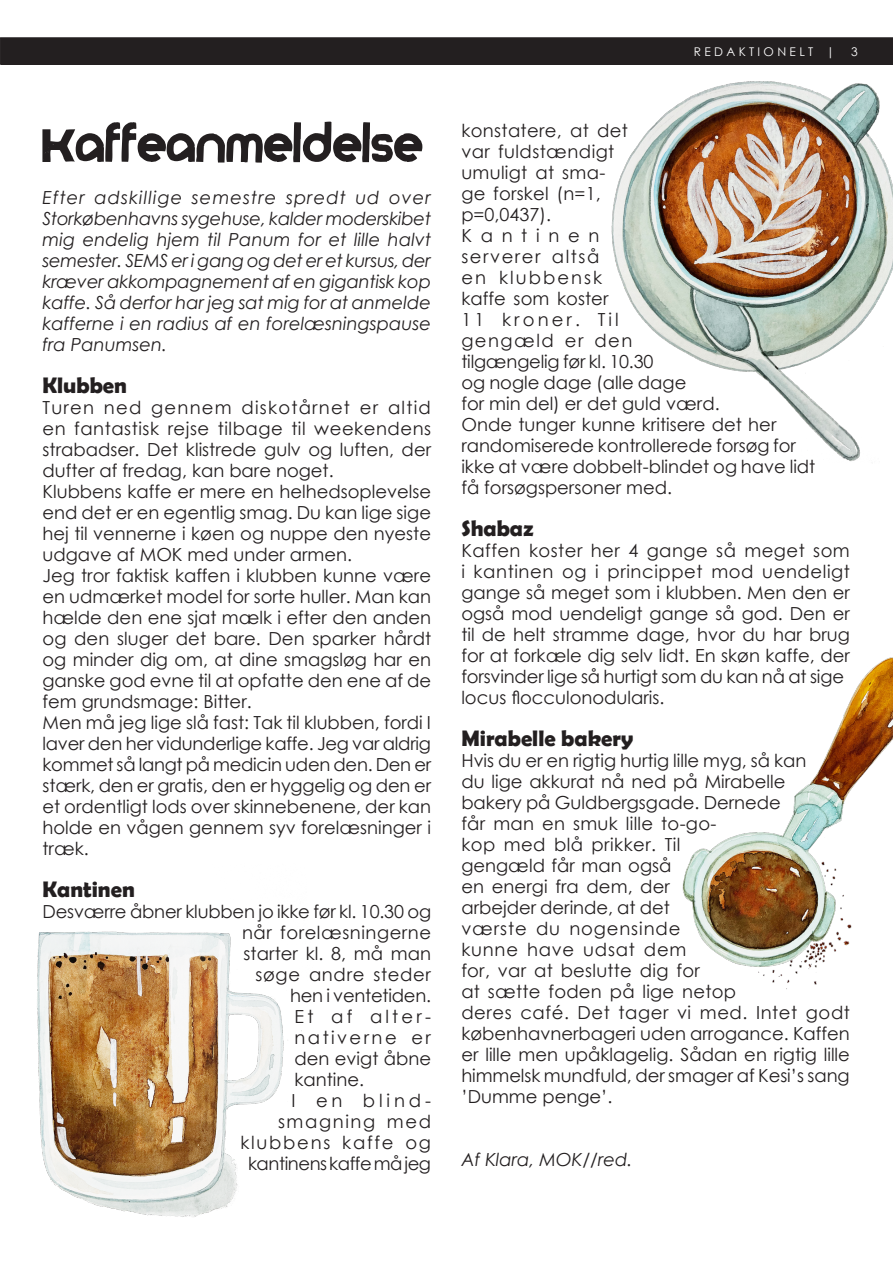
<style>
.page{position:relative;width:893px;height:1263px;background:#fff}
.page>*{position:absolute;margin:0;border:0;box-sizing:border-box;transform-origin:0 0}
.Brødtekst{font:79.5px "bdplakatt";color:#231f20}
.Brødtekst-2{font:700 22.5px "Berlin Sans FB Demi";color:#231f20}
.Brødtekst-3{font:18px/21px "Century Gothic";color:#231f20;text-align:justify}
.Brødtekst-4{font:italic 18px/21px "Century Gothic";color:#231f20;text-align:justify}
.Brødtekst-5{font:18px/21px "Century Gothic";letter-spacing:.08em;color:#231f20}
.Brødtekst-6{font:18px/21px "Century Gothic";letter-spacing:.02em;color:#231f20}
.Brødtekst-7{font:18px/21px "Century Gothic";letter-spacing:.09em;color:#231f20;text-align:right}
.Brødtekst-8{font:18px "Century Gothic";letter-spacing:.03em;color:#231f20}
.Brødtekst-9{font:18px "Century Gothic";letter-spacing:.04em;color:#231f20}
.Brødtekst-10{font:18px "Century Gothic";letter-spacing:.135em;color:#231f20}
.Brødtekst-11{font:18px "Century Gothic";letter-spacing:.175em;color:#231f20}
.t1{font:12px "Century Gothic";color:#fff}
</style>
<div class="page">
<div style="left:1px;top:38px;width:891px;height:26px;background:#231f20"></div>
<div style="left:0;top:37px;width:893px;height:28px;border:2px solid #231f20"></div>
<img style="left:611px;top:81px;width:282px;height:383px">
<img style="left:37px;top:931px;width:265px;height:286px">
<img style="left:682px;top:657px;width:211px;height:333px">
<p class="Brødtekst" style="left:43px;top:98px;width:382px">Kaffeanmeldelse</p>
<p class="Brødtekst-4" style="left:43px;top:187px;width:390px">Efter adskillige semestre spredt ud over Storkøbenhavns sygehuse, kalder moderskibet mig endelig hjem til Panum for et lille halvt semester. SEMS er i gang og det er et kursus, der kræver akkompagnement af en gigantisk kop kaffe. Så derfor har jeg sat mig for at anmelde kafferne i en radius af en forelæsningspause fra Panumsen.</p>
<p class="Brødtekst-2" style="left:43px;top:372px;width:86px">Klubben</p>
<p class="Brødtekst-3" style="left:43px;top:397px;width:390px">Turen ned gennem diskotårnet er altid en fantastisk rejse tilbage til weekendens strabadser. Det klistrede gulv og luften, der dufter af fredag, kan bare noget.</p>
<p class="Brødtekst-3" style="left:43px;top:481px;width:390px">Klubbens kaffe er mere en helhedsoplevelse end det er en egentlig smag. Du kan lige sige hej til vennerne i køen og nuppe den nyeste udgave af MOK med under armen.</p>
<p class="Brødtekst-3" style="left:43px;top:565px;width:390px">Jeg tror faktisk kaffen i klubben kunne være en udmærket model for sorte huller. Man kan hælde den ene sjat mælk i efter den anden og den sluger det bare. Den sparker hårdt og minder dig om, at dine smagsløg har en ganske god evne til at opfatte den ene af de fem grundsmage: Bitter.</p>
<p class="Brødtekst-3" style="left:43px;top:712px;width:390px">Men må jeg lige slå fast: Tak til klubben, fordi I laver den her vidunderlige kaffe. Jeg var aldrig kommet så langt på medicin uden den. Den er stærk, den er gratis, den er hyggelig og den er et ordentligt lods over skinnebenene, der kan holde en vågen gennem syv forelæsninger i træk.</p>
<p class="Brødtekst-2" style="left:43px;top:876px;width:94px">Kantinen</p>
<p class="Brødtekst-3" style="left:43px;top:901px;width:390px">Desværre åbner klubben jo ikke før kl. 10.30 og</p>
<p class="Brødtekst-8" style="left:242px;top:920px;width:191px">når forelæsningerne</p>
<p class="Brødtekst-3" style="left:244px;top:943px;width:189px">starter kl. 8, må man</p>
<p class="Brødtekst-9" style="left:256px;top:962px;width:177px">søge andre steder</p>
<p class="Brødtekst-3" style="left:290px;top:985px;width:143px">hen i ventetiden.</p>
<p class="Brødtekst-11" style="left:295px;top:1004px;width:138px">Et af alter-</p>
<p class="Brødtekst-10" style="left:295px;top:1025px;width:138px">nativerne er</p>
<p class="Brødtekst-3" style="left:295px;top:1048px;width:138px">den evigt åbne</p>
<p class="Brødtekst-3" style="left:295px;top:1069px;width:71px">kantine.</p>
<p class="Brødtekst-7" style="left:241px;top:1090px;width:192px">I en blind&shy;smagning med klubbens kaffe og kantinens kaffe må jeg</p>
<p class="t1" style="left:694px;top:43px;width:142px">R E D A K T I O N E L T |</p>
<p class="t1" style="left:851px;top:43px;width:8px">3</p>
<p class="Brødtekst-6" style="left:461px;top:119px;width:168px">konstatere, at det var fuldstændigt umuligt at sma&shy;ge forskel (n=1, p=0,0437).</p>
<p class="Brødtekst-5" style="left:461px;top:224px;width:227px">Kantinen<br>serverer altså<br>en klubbensk<br>kaffe som koster<br>11 kroner. Til gengæld er den tilgængelig før kl. 10.30<br>og nogle dage (alle dage</p>
<p class="Brødtekst-3" style="left:461px;top:392px;width:260px">for min del) er det guld værd.</p>
<p class="Brødtekst-3" style="left:461px;top:413px;width:356px;text-align:left">Onde tunger kunne kritisere det her randomiserede kontrollerede forsøg for ikke at være dobbelt-blindet og have lidt få forsøgspersoner med.</p>
<p class="Brødtekst-2" style="left:461px;top:515px;width:74px">Shabaz</p>
<p class="Brødtekst-3" style="left:461px;top:539px;width:390px;text-align:left">Kaffen koster her 4 gange så meget som i kantinen og i princippet mod uendeligt gange så meget som i klubben. Men den er også mod uendeligt gange så god. Den er til de helt stramme dage, hvor du har brug for at forkæle dig selv lidt. En skøn kaffe, der forsvinder lige så hurtigt som du kan nå at sige locus flocculonodularis.</p>
<p class="Brødtekst-2" style="left:461px;top:725px;width:173px">Mirabelle bakery</p>
<p class="Brødtekst-3" style="left:461px;top:749px;width:390px;text-align:left">Hvis du er en rigtig hurtig lille myg, så kan<br>du lige akkurat nå ned på Mirabelle bakery på Guldbergsgade. Dernede<br>får man en smuk lille to-go-<br>kop med blå prikker. Til<br>gengæld får man også<br>en energi fra dem, der<br>arbejder derinde, at det<br>værste du nogensinde<br>kunne have udsat dem<br>for, var at beslutte dig for<br>at sætte foden på lige netop<br>deres café. Det tager vi med. Intet godt københavnerbageri uden arrogance. Kaffen er lille men upåklagelig. Sådan en rigtig lille himmelsk mundfuld, der smager af Kesi’s sang ’Dumme penge’.</p>
<p class="Brødtekst-4" style="left:461px;top:1148px;width:173px">Af Klara, MOK//red.</p>
</div>
